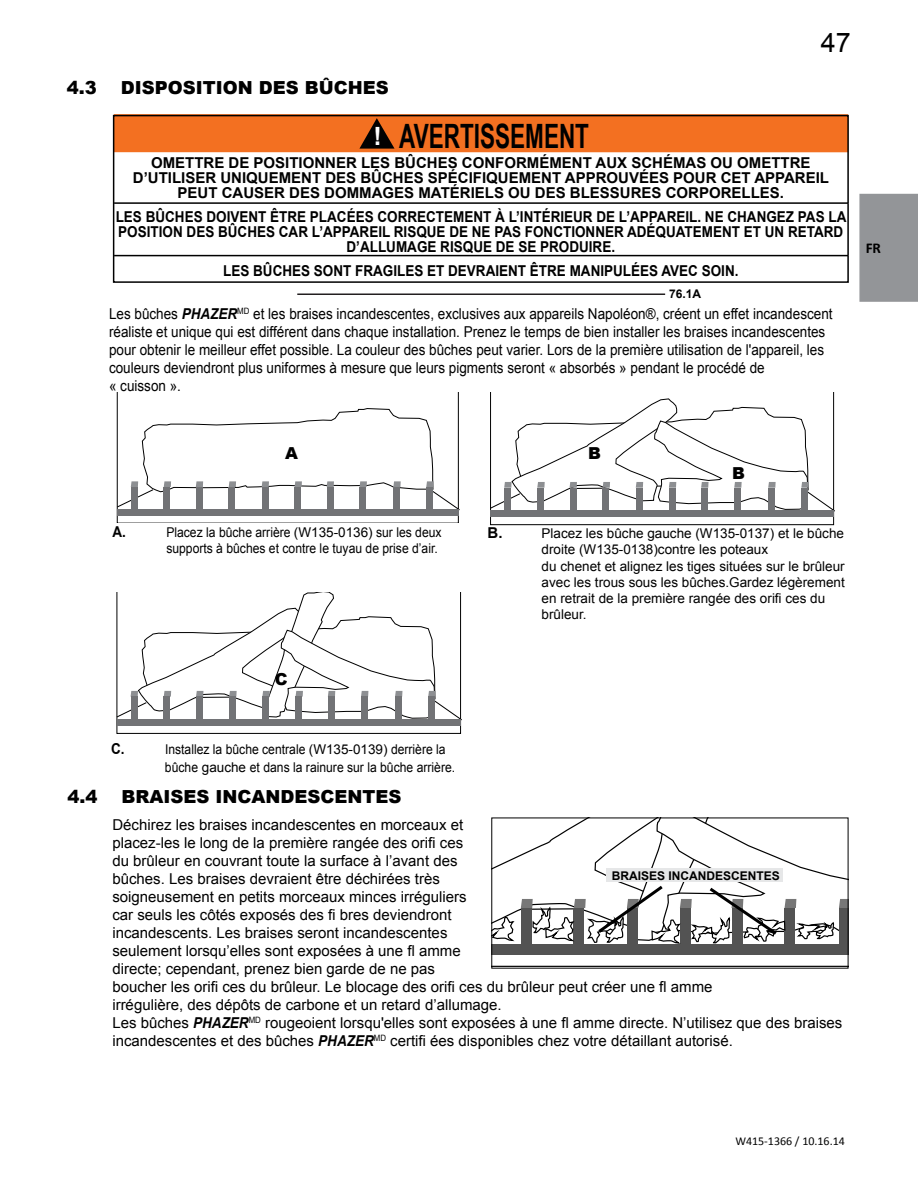
<style>
.page{position:relative;width:918px;height:1188px;background:#fff}
.page>*{position:absolute;margin:0;border:0;box-sizing:border-box;transform-origin:0 0}
.t1{font:700 33.6px "Arial Narrow";color:#000;scale:.82 1}
.t2{font:27px "Arial";color:#000}
.t3{font:900 18px "Arial";color:#000}
.t4{font:900 16.5px "Arial";color:#000}
.t5{font:15px/18px "Arial";color:#000}
.t6{font:15px/18px "Arial";color:#000;scale:.9 1}
.t7{font:700 15px/15px "Arial";color:#000;text-align:center;scale:.9 1}
.t8{font:700 15px/15px "Arial";color:#000;text-align:center}
.t9{font:700 15px "Calibri";color:#000}
.t10{font:13.5px/16.2px "Arial";color:#000}
.t11{font:13.5px/16.2px "Arial";color:#000;scale:.9 1}
.t12{font:700 12px "Arial";color:#000}
.t13{font:12px "Calibri";color:#000}
.t14{font:700 12px "Arial";color:#010101}
.s1{font-family:"Arial";font-size:25.2px;color:#fff}
.s2{font-weight:700;font-style:italic}
</style>
<div class="page">
<div style="left:859px;top:194px;width:59px;height:108px;background:#939598"></div>
<div style="left:114px;top:114px;width:734px;height:38px;background:#f37021"></div>
<svg style="left:359px;top:118px;width:36px;height:31px"></svg>
<div style="left:113px;top:115px;width:735px;height:168px;border:2px solid #000"></div>
<hr style="left:114px;top:202px;width:734px;height:2px;background:#000">
<hr style="left:297px;top:293px;width:368px;height:2px;background:#231f20">
<hr style="left:114px;top:255px;width:734px;height:1px;background:#000">
<svg style="left:116px;top:721px;width:345px;height:13px"></svg>
<svg style="left:116px;top:592px;width:346px;height:129px"></svg>
<div style="left:131px;top:697px;width:6px;height:25px;background:#727376"></div>
<div style="left:164px;top:697px;width:6px;height:25px;background:#727376"></div>
<div style="left:196px;top:697px;width:7px;height:25px;background:#727376"></div>
<div style="left:229px;top:697px;width:7px;height:25px;background:#727376"></div>
<div style="left:263px;top:697px;width:6px;height:25px;background:#727376"></div>
<div style="left:296px;top:697px;width:6px;height:25px;background:#727376"></div>
<div style="left:328px;top:697px;width:7px;height:25px;background:#727376"></div>
<div style="left:361px;top:697px;width:6px;height:25px;background:#727376"></div>
<div style="left:395px;top:697px;width:7px;height:25px;background:#727376"></div>
<div style="left:428px;top:697px;width:7px;height:25px;background:#727376"></div>
<div style="left:117px;top:719px;width:344px;height:7px;background:#727376"></div>
<svg style="left:490px;top:393px;width:344px;height:132px"></svg>
<svg style="left:490px;top:398px;width:345px;height:114px"></svg>
<div style="left:504px;top:488px;width:7px;height:25px;background:#727376"></div>
<div style="left:537px;top:488px;width:7px;height:25px;background:#727376"></div>
<div style="left:570px;top:488px;width:6px;height:25px;background:#727376"></div>
<div style="left:603px;top:488px;width:6px;height:25px;background:#727376"></div>
<div style="left:636px;top:488px;width:6px;height:25px;background:#727376"></div>
<div style="left:669px;top:488px;width:6px;height:25px;background:#727376"></div>
<div style="left:701px;top:488px;width:7px;height:25px;background:#727376"></div>
<div style="left:734px;top:488px;width:7px;height:25px;background:#727376"></div>
<div style="left:769px;top:488px;width:6px;height:25px;background:#727376"></div>
<div style="left:801px;top:488px;width:7px;height:25px;background:#727376"></div>
<div style="left:490px;top:511px;width:344px;height:6px;background:#727376"></div>
<svg style="left:117px;top:393px;width:342px;height:130px"></svg>
<svg style="left:116px;top:408px;width:344px;height:103px"></svg>
<div style="left:131px;top:487px;width:6px;height:25px;background:#727376"></div>
<div style="left:164px;top:487px;width:6px;height:25px;background:#727376"></div>
<div style="left:196px;top:487px;width:6px;height:25px;background:#727376"></div>
<div style="left:229px;top:487px;width:6px;height:25px;background:#727376"></div>
<div style="left:262px;top:487px;width:6px;height:25px;background:#727376"></div>
<div style="left:295px;top:487px;width:6px;height:25px;background:#727376"></div>
<div style="left:327px;top:487px;width:6px;height:25px;background:#727376"></div>
<div style="left:360px;top:487px;width:6px;height:25px;background:#727376"></div>
<div style="left:394px;top:487px;width:6px;height:25px;background:#727376"></div>
<div style="left:426px;top:487px;width:7px;height:25px;background:#727376"></div>
<div style="left:117px;top:509px;width:341px;height:7px;background:#727376"></div>
<svg style="left:493px;top:954px;width:353px;height:13px"></svg>
<div style="left:492px;top:944px;width:356px;height:10px;background:#535353"></div>
<svg style="left:492px;top:818px;width:356px;height:131px"></svg>
<div style="left:607px;top:868px;width:176px;height:14px;background:#e6e7e8"></div>
<h2 class="t2" style="left:821px;top:25px;width:32px">47</h2>
<p class="t3" style="left:67px;top:75px;width:32px">4.3</p>
<p class="t3" style="left:121px;top:75px;width:269px">DISPOSITION DES BÛCHES</p>
<h1 class="t1" style="left:373px;top:111px;width:265px"><span class="s1">!</span> AVERTISSEMENT</h1>
<p class="t8" style="left:133px;top:156px;width:698px">OMETTRE DE POSITIONNER LES BÛCHES CONFORMÉMENT AUX SCHÉMAS OU OMETTRE<br>D’UTILISER UNIQUEMENT DES BÛCHES SPÉCIFIQUEMENT APPROUVÉES POUR CET APPAREIL<br>PEUT CAUSER DES DOMMAGES MATÉRIELS OU DES BLESSURES CORPORELLES.</p>
<p class="t7" style="left:116px;top:210px;width:814px">LES BÛCHES DOIVENT ÊTRE PLACÉES CORRECTEMENT À L’INTÉRIEUR DE L’APPAREIL. NE CHANGEZ PAS LA<br>POSITION DES BÛCHES CAR L’APPAREIL RISQUE DE NE PAS FONCTIONNER ADÉQUATEMENT ET UN RETARD<br>D’ALLUMAGE RISQUE DE SE PRODUIRE.</p>
<p class="t7" style="left:223px;top:264px;width:574px">LES BÛCHES SONT FRAGILES ET DEVRAIENT ÊTRE MANIPULÉES AVEC SOIN.</p>
<p class="t14" style="left:669px;top:286px;width:34px">76.1A</p>
<p class="t6" style="left:109px;top:305px;width:805px">Les bûches <span class="s2">PHAZER</span><sup>mD</sup> et les braises incandescentes, exclusives aux appareils Napoléon®, créent un effet incandescent réaliste et unique qui est différent dans chaque installation. Prenez le temps de bien installer les braises incandescentes pour obtenir le meilleur effet possible. La couleur des bûches peut varier. Lors de la première utilisation de l'appareil, les couleurs deviendront plus uniformes à mesure que leurs pigments seront « absorbés » pendant le procédé de<br>« cuisson ».</p>
<p class="t9" style="left:866px;top:239px;width:17px">FR</p>
<p class="t4" style="left:285px;top:441px;width:14px">A</p>
<p class="t4" style="left:588px;top:441px;width:12px">B</p>
<p class="t4" style="left:732px;top:461px;width:12px">B</p>
<p class="t7" style="left:112px;top:525px;width:16px">A.</p>
<p class="t11" style="left:166px;top:524px;width:307px">Placez la bûche arrière (W135-0136) sur les deux supports à bûches et contre le tuyau de prise d’air.</p>
<p class="t8" style="left:488px;top:526px;width:16px">B.</p>
<p class="t10" style="left:542px;top:525px;width:305px">Placez les bûche gauche (W135-0137) et le bûche droite (W135-0138)contre les poteaux<br>du chenet et alignez les tiges situées sur le brûleur avec les trous sous les bûches.Gardez légèrement en retrait de la première rangée des orifi ces du brûleur.</p>
<p class="t4" style="left:275px;top:667px;width:14px">c</p>
<p class="t7" style="left:111px;top:741px;width:16px">C.</p>
<p class="t11" style="left:165px;top:740px;width:324px;line-height:18px">I nstallez la bûche centrale (W135-0139) derrière la bûche gauche et dans la rainure sur la bûche arrière.</p>
<p class="t3" style="left:68px;top:783px;width:335px">4.4 BRAISES INCANDESCENTES</p>
<p class="t5" style="left:112px;top:815px;width:732px">Déchirez les braises incandescentes en morceaux et<br>placez-les le long de la première rangée des orifi ces<br>du brûleur en couvrant toute la surface à l’avant des<br>bûches. Les braises devraient être déchirées très<br>soigneusement en petits morceaux minces irréguliers<br>car seuls les côtés exposés des fi bres deviendront<br>incandescents. Les braises seront incandescentes<br>seulement lorsqu’elles sont exposées à une fl amme<br>directe; cependant, prenez bien garde de ne pas<br>boucher les orifi ces du brûleur. Le blocage des orifi ces du brûleur peut créer une fl amme<br>irrégulière, des dépôts de carbone et un retard d’allumage.<br>Les bûches <span class="s2">PHAZER</span><sup>mD</sup> rougeoient lorsqu'elles sont exposées à une fl amme directe. N ’utilisez que des braises incandescentes et des bûches <span class="s2">PHAZER</span><sup>mD</sup> certifi ées disponibles chez votre détaillant autorisé.</p>
<p class="t12" style="left:612px;top:868px;width:170px">BRAISES INCANDESCENTES</p>
<p class="t13" style="left:735px;top:1133px;width:111px">W415-1366 / 10.16.14</p>
</div>
